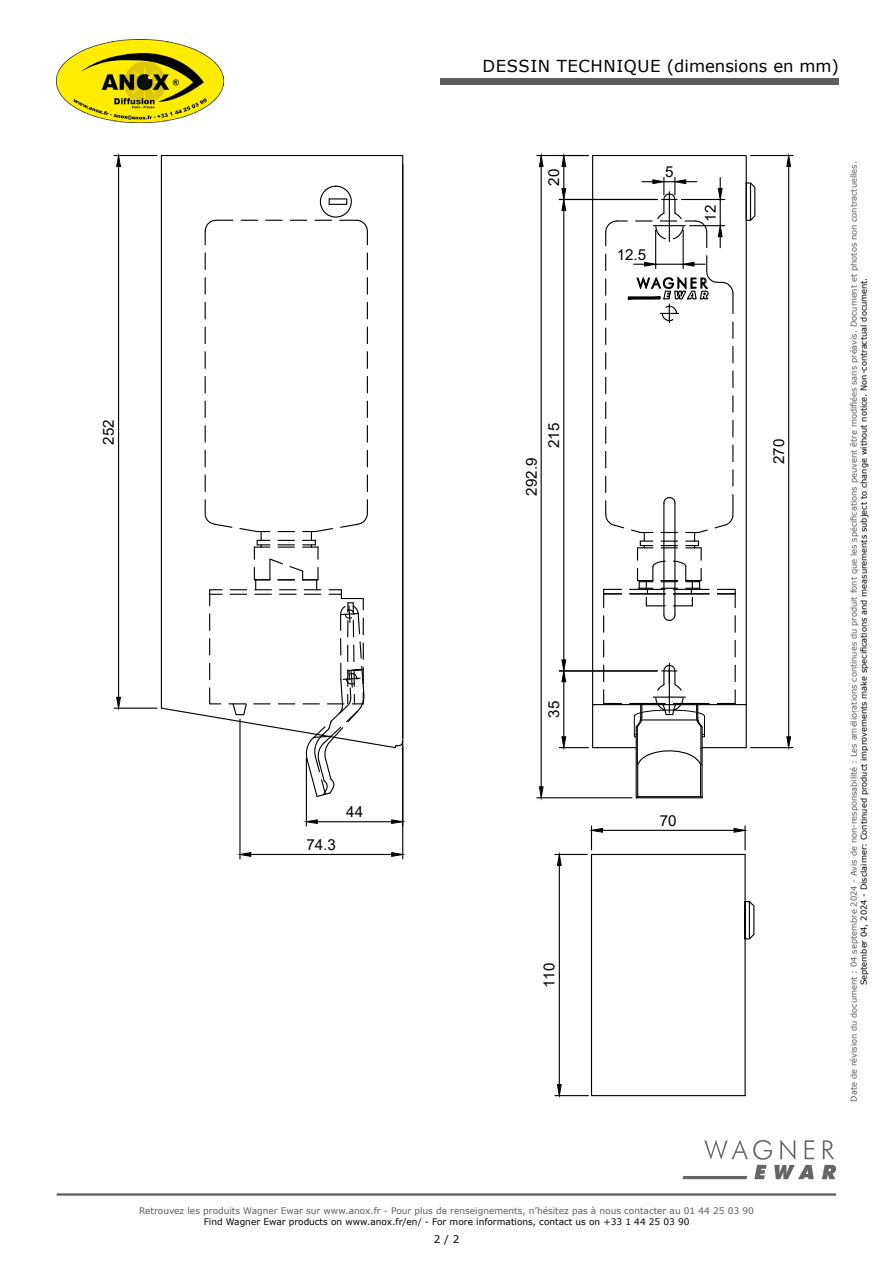
<style>
.page{position:relative;width:893px;height:1263px;background:#fff}
.page>*{position:absolute;margin:0;border:0;box-sizing:border-box;transform-origin:0 0}
.t1{font:16.5px "Verdana";letter-spacing:.03em;color:#000}
.t2{font:15.15px "Arial";color:#000}
.t3{font:10.5px "Verdana";color:#020203}
.t4{font:9px "Verdana";color:#5e5c5e}
.t5{font:9px "Verdana";color:#000}
.t6{font:8.25px "Verdana";color:#5f5d5f}
.t7{font:8.25px "Verdana";color:#000}
</style>
<div class="page">
<svg style="left:683px;top:1139px;width:153px;height:40px"></svg>
<hr style="left:57px;top:1193px;width:779px;height:2px;background:#5e5c5e">
<svg style="left:160px;top:155px;width:244px;height:344px"></svg>
<div style="left:329px;top:198px;width:18px;height:7px;border:1px solid #000"></div>
<div style="left:320px;top:186px;width:32px;height:32px;border:1px solid #000;border-radius:50%"></div>
<div style="left:592px;top:155px;width:155px;height:593px;border:1px solid #000"></div>
<hr style="left:593px;top:704px;width:153px;height:1px;background:#000">
<hr style="left:593px;top:747px;width:43px;height:1px;background:#000">
<hr style="left:702px;top:747px;width:44px;height:1px;background:#000">
<svg style="left:745px;top:180px;width:11px;height:41px"></svg>
<svg style="left:367px;top:253px;width:1px;height:16px"></svg>
<svg style="left:367px;top:278px;width:1px;height:16px"></svg>
<svg style="left:367px;top:302px;width:1px;height:17px"></svg>
<svg style="left:367px;top:327px;width:1px;height:17px"></svg>
<svg style="left:367px;top:352px;width:1px;height:16px"></svg>
<svg style="left:367px;top:376px;width:1px;height:17px"></svg>
<svg style="left:367px;top:401px;width:1px;height:16px"></svg>
<svg style="left:367px;top:426px;width:1px;height:16px"></svg>
<svg style="left:367px;top:450px;width:1px;height:17px"></svg>
<svg style="left:367px;top:475px;width:1px;height:16px"></svg>
<svg style="left:205px;top:253px;width:1px;height:16px"></svg>
<svg style="left:205px;top:278px;width:1px;height:16px"></svg>
<svg style="left:205px;top:302px;width:1px;height:17px"></svg>
<svg style="left:205px;top:327px;width:1px;height:17px"></svg>
<svg style="left:205px;top:352px;width:1px;height:16px"></svg>
<svg style="left:205px;top:376px;width:1px;height:17px"></svg>
<svg style="left:205px;top:401px;width:1px;height:16px"></svg>
<svg style="left:205px;top:426px;width:1px;height:16px"></svg>
<svg style="left:205px;top:450px;width:1px;height:17px"></svg>
<svg style="left:205px;top:475px;width:1px;height:16px"></svg>
<svg style="left:315px;top:220px;width:16px;height:1px"></svg>
<svg style="left:290px;top:220px;width:17px;height:1px"></svg>
<svg style="left:266px;top:220px;width:16px;height:1px"></svg>
<svg style="left:241px;top:220px;width:17px;height:1px"></svg>
<svg style="left:204px;top:219px;width:29px;height:26px"></svg>
<svg style="left:340px;top:219px;width:29px;height:26px"></svg>
<hr style="left:114px;top:155px;width:43px;height:1px;background:#000">
<hr style="left:114px;top:708px;width:43px;height:1px;background:#000">
<hr style="left:118px;top:167px;width:1px;height:530px;background:#000">
<svg style="left:116px;top:156px;width:5px;height:11px"></svg>
<svg style="left:116px;top:696px;width:5px;height:13px"></svg>
<hr style="left:402px;top:746px;width:1px;height:113px;background:#000">
<hr style="left:239px;top:719px;width:2px;height:140px;background:#000">
<hr style="left:251px;top:854px;width:141px;height:1px;background:#000">
<svg style="left:391px;top:852px;width:12px;height:5px"></svg>
<svg style="left:239px;top:852px;width:13px;height:5px"></svg>
<hr style="left:750px;top:155px;width:43px;height:1px;background:#000">
<hr style="left:750px;top:747px;width:43px;height:1px;background:#000">
<hr style="left:788px;top:167px;width:1px;height:570px;background:#000">
<svg style="left:786px;top:156px;width:5px;height:11px"></svg>
<svg style="left:786px;top:736px;width:5px;height:12px"></svg>
<hr style="left:555px;top:854px;width:32px;height:1px;background:#000">
<hr style="left:555px;top:1095px;width:33px;height:1px;background:#000">
<hr style="left:559px;top:865px;width:1px;height:219px;background:#000">
<svg style="left:557px;top:855px;width:5px;height:11px"></svg>
<svg style="left:557px;top:1084px;width:5px;height:12px"></svg>
<svg style="left:590px;top:826px;width:165px;height:270px"></svg>
<svg style="left:160px;top:499px;width:244px;height:299px"></svg>
<hr style="left:669px;top:663px;width:1px;height:50px;background:#000">
<hr style="left:559px;top:199px;width:98px;height:1px;background:#000">
<hr style="left:563px;top:210px;width:1px;height:450px;background:#000">
<svg style="left:559px;top:156px;width:29px;height:55px"></svg>
<hr style="left:559px;top:670px;width:98px;height:1px;background:#000">
<hr style="left:563px;top:682px;width:1px;height:55px;background:#000">
<svg style="left:561px;top:659px;width:5px;height:23px"></svg>
<svg style="left:559px;top:736px;width:29px;height:12px"></svg>
<hr style="left:402px;top:742px;width:1px;height:84px;background:#000">
<hr style="left:306px;top:758px;width:1px;height:68px;background:#000">
<hr style="left:317px;top:821px;width:75px;height:1px;background:#000">
<svg style="left:391px;top:819px;width:11px;height:5px"></svg>
<svg style="left:307px;top:819px;width:11px;height:5px"></svg>
<svg style="left:603px;top:665px;width:1px;height:17px"></svg>
<svg style="left:603px;top:640px;width:1px;height:17px"></svg>
<svg style="left:603px;top:690px;width:18px;height:14px"></svg>
<svg style="left:735px;top:640px;width:1px;height:17px"></svg>
<svg style="left:735px;top:665px;width:1px;height:17px"></svg>
<svg style="left:717px;top:690px;width:19px;height:14px"></svg>
<svg style="left:630px;top:664px;width:79px;height:135px"></svg>
<svg style="left:605px;top:220px;width:22px;height:26px"></svg>
<hr style="left:681px;top:199px;width:44px;height:1px;background:#000">
<hr style="left:690px;top:225px;width:35px;height:1px;background:#000">
<svg style="left:718px;top:178px;width:5px;height:70px"></svg>
<svg style="left:636px;top:177px;width:72px;height:71px"></svg>
<hr style="left:655px;top:230px;width:1px;height:38px;background:#000">
<hr style="left:683px;top:230px;width:1px;height:38px;background:#000">
<svg style="left:603px;top:254px;width:133px;height:378px"></svg>
<hr style="left:537px;top:155px;width:51px;height:1px;background:#000">
<hr style="left:537px;top:797px;width:95px;height:1px;background:#000">
<hr style="left:541px;top:167px;width:1px;height:620px;background:#000">
<svg style="left:539px;top:156px;width:5px;height:11px"></svg>
<svg style="left:539px;top:786px;width:5px;height:12px"></svg>
<div style="left:441px;top:78px;width:398px;height:7px;background:#5e5c5e"></div>
<img style="left:57px;top:39px;width:167px;height:84px">
<p class="t2" style="left:98px;top:445px;width:27px;rotate:-90deg">252</p>
<p class="t2" style="left:306px;top:834px;width:31px">74.3</p>
<p class="t2" style="left:346px;top:801px;width:18px">44</p>
<h3 class="t1" style="left:483px;top:55px;width:358px">DESSIN TECHNIQUE (dimensions en mm)</h3>
<p class="t2" style="left:543px;top:186px;width:18px;rotate:-90deg">20</p>
<p class="t2" style="left:665px;top:161px;width:10px">5</p>
<p class="t2" style="left:617px;top:244px;width:31px">12.5</p>
<p class="t2" style="left:700px;top:222px;width:18px;rotate:-90deg">12</p>
<p class="t2" style="left:521px;top:496px;width:39px;rotate:-90deg">292.9</p>
<p class="t2" style="left:543px;top:448px;width:27px;rotate:-90deg">215</p>
<p class="t2" style="left:768px;top:464px;width:27px;rotate:-90deg">270</p>
<p class="t2" style="left:543px;top:718px;width:18px;rotate:-90deg">35</p>
<p class="t2" style="left:539px;top:988px;width:27px;rotate:-90deg">110</p>
<p class="t2" style="left:660px;top:810px;width:18px">70</p>
<p class="t6" style="left:848px;top:1101px;width:942px;rotate:-90deg">Date de révision du document : 04 septembre 2024 - Avis de non-responsabilité : Les améliorations continues du produit font que les spécifications peuvent être modifiées sans préavis. Document et photos non contractuelles.</p>
<p class="t7" style="left:858px;top:985px;width:709px;rotate:-90deg">September 04, 2024 - Disclaimer: Continued product improvements make specifications and measurements subject to change without notice. Non-contractual document.</p>
<p class="t4" style="left:139px;top:1204px;width:616px">Retrouvez les produits Wagner Ewar sur www.anox.fr - Pour plus de renseignements, n’hésitez pas à nous contacter au 01 44 25 03 90</p>
<p class="t5" style="left:204px;top:1215px;width:487px">Find Wagner Ewar products on www.anox.fr/en/ - For more informations, contact us on +33 1 44 25 03 90</p>
<p class="t3" style="left:434px;top:1232px;width:27px">2 / 2</p>
</div>
